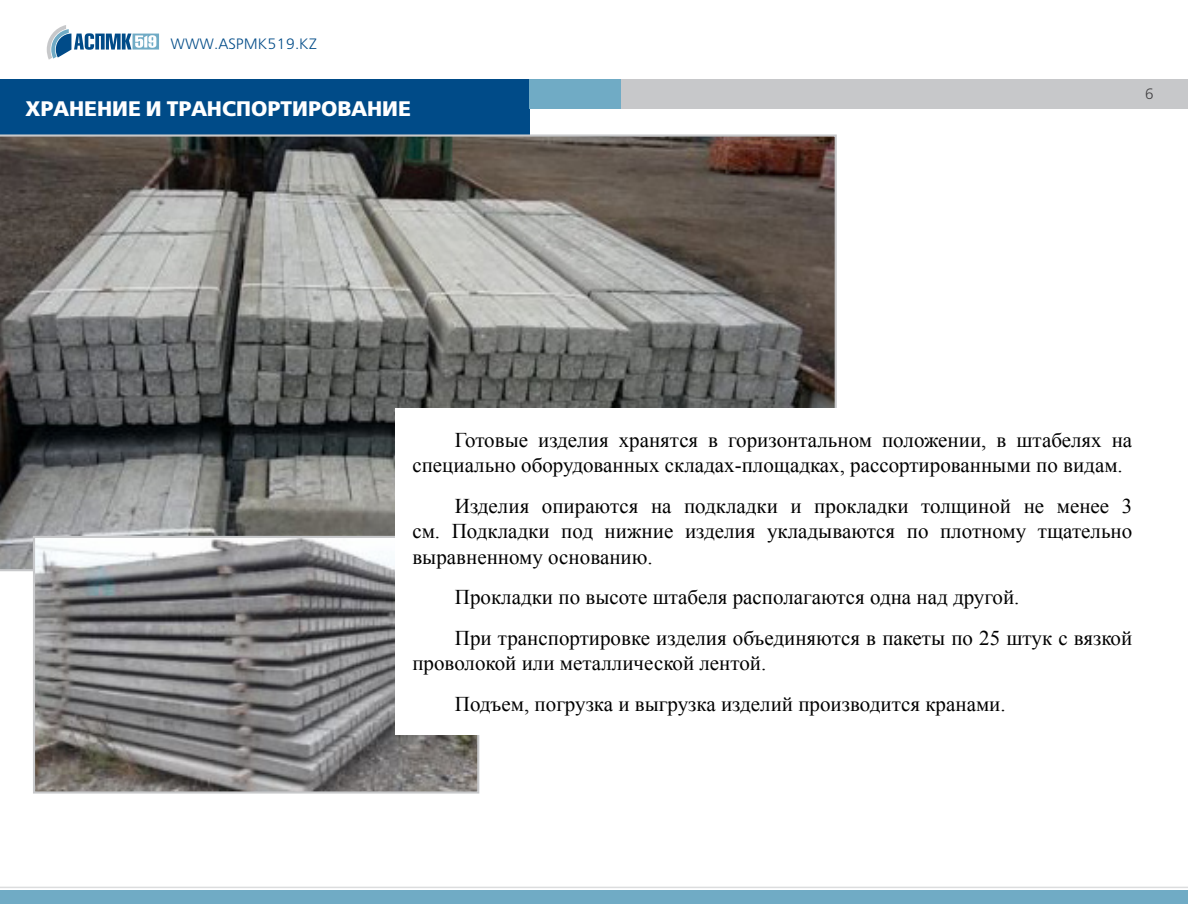
<style>
.page{position:relative;width:1188px;height:918px;background:#fff}
.page>*{position:absolute;margin:0;border:0;box-sizing:border-box;transform-origin:0 0}
.t1{font:21px/25.5px "Times New Roman";color:#000}
.t2{font:800 21px "DS Free Set";color:#fff}
.t3{font:15px "DS Free Set";color:#004b88}
.t4{font:15px "DS Free Set";color:#414042}
</style>
<div class="page">
<div style="left:0;top:79px;width:529px;height:55px;background:#004b88"></div>
<div style="left:529px;top:79px;width:93px;height:29px;background:#70abc5"></div>
<svg style="left:47px;top:25px;width:112px;height:35px"></svg>
<div style="left:622px;top:79px;width:566px;height:29px;background:#c7c8ca"></div>
<hr style="left:0;top:887px;width:1188px;height:1px;background:#dcddde">
<div style="left:0;top:890px;width:1188px;height:13px;background:#70abc5"></div>
<svg style="left:0;top:134px;width:837px;height:437px;background:#73726f"></svg>
<img style="left:36px;top:539px;width:440px;height:252px">
<div style="left:33px;top:536px;width:446px;height:258px;border:2px solid #c7c8ca"></div>
<div style="left:395px;top:408px;width:754px;height:326px;background:#fff"></div>
<p class="t3" style="left:171px;top:35px;width:148px">WWW.ASPMK519.KZ</p>
<p class="t2" style="left:26px;top:97px;width:387px">ХРАНЕНИЕ И ТРАНСПОРТИРОВАНИЕ</p>
<p class="t4" style="left:1145px;top:85px;width:11px">6</p>
<p class="t1" style="left:412px;top:426px;width:721px;text-indent:43px">Готовые изделия хранятся в горизонтальном положении, в штабелях на специально оборудованных складах-площадках, рассортированными по видам.</p>
<p class="t1" style="left:412px;top:492px;width:721px;text-align:justify;text-indent:43px">Изделия опираются на подкладки и прокладки толщиной не менее 3 см. Подкладки под нижние изделия укладываются по плотному тщательно выравненному основанию.</p>
<p class="t1" style="left:455px;top:576px;width:679px;line-height:40.5px">Прокладки по высоте штабеля располагаются одна над другой.<br>При транспортировке изделия объединяются в пакеты по 25 штук с вязкой</p>
<p class="t1" style="left:455px;top:642px;width:552px;line-height:40.5px;text-indent:-43px">проволокой или металлической лентой.<br>Подъем, погрузка и выгрузка изделий производится кранами.</p>
</div>
